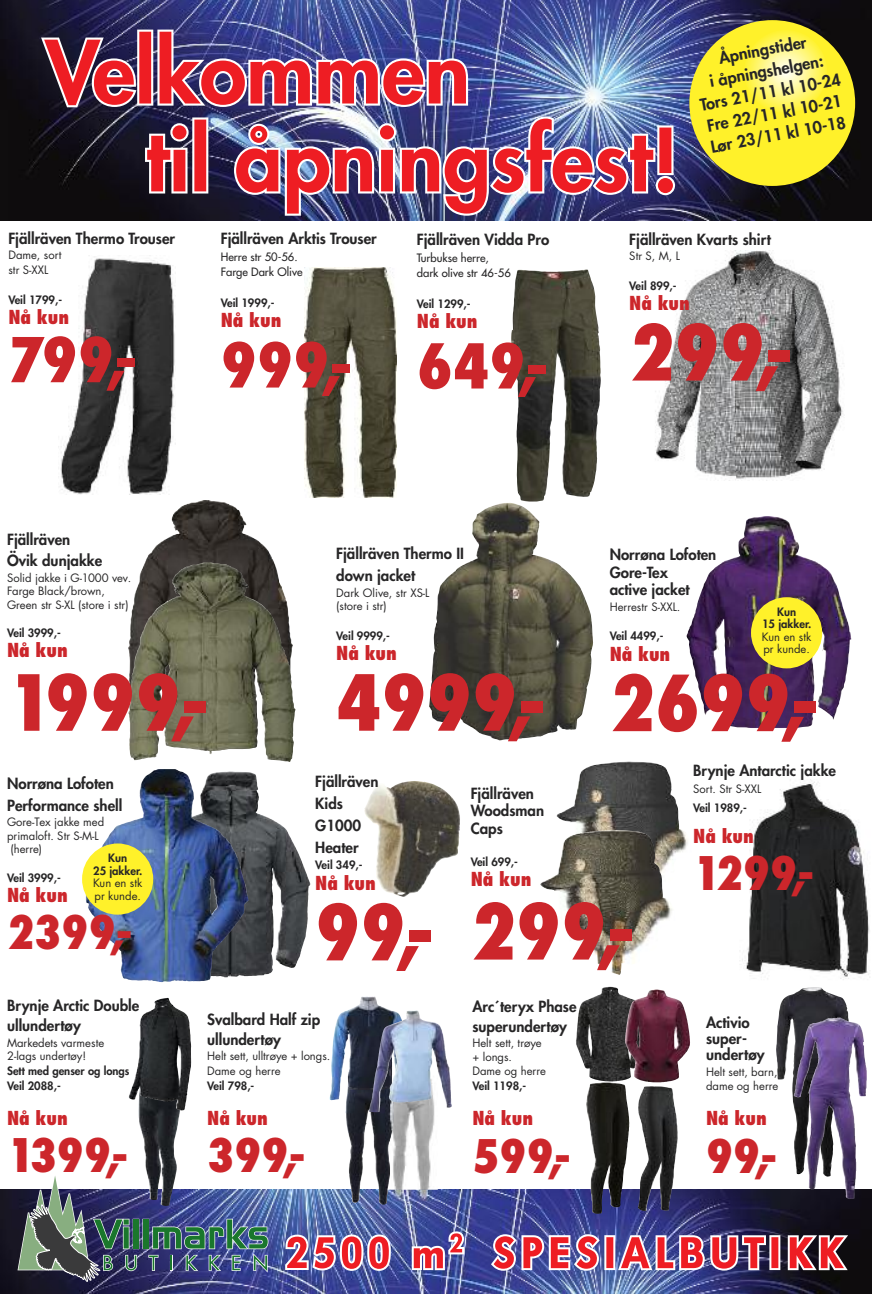
<style>
.page{position:relative;width:872px;height:1294px;background:#fff}
.page>*{position:absolute;margin:0;border:0;box-sizing:border-box;transform-origin:0 0}
.t1{font:800 condensed 75px "Futura";color:#cc262b}
.t2{font:800 condensed 60px "Futura";color:#cc262b}
.t3{font:800 condensed 45px "Futura";color:#cc262b}
.t4{font:800 condensed 18.75px "Futura";color:#cc262b}
.t5{font:800 16.12px/21.5px "Futura";color:#272627;text-align:center}
.t6{font:800 15px/21.9px "Futura";color:#272627}
.t7{font:11.25px/13.5px "Futura";color:#272627}
.t8{font:800 11.25px/12.5px "Futura";color:#272627;text-align:center}
.t9{font:11.25px/15.4px "Futura";color:#272627}
.s1{font-weight:700;font-stretch:normal}
</style>
<div class="page">
<img style="left:364px;top:781px;width:96px;height:116px">
<img style="left:556px;top:761px;width:132px;height:92px">
<img style="left:540px;top:830px;width:135px;height:144px">
<img style="left:511px;top:269px;width:90px;height:232px">
<img style="left:655px;top:250px;width:189px;height:230px">
<img style="left:60px;top:255px;width:116px;height:239px">
<img style="left:304px;top:268px;width:93px;height:229px">
<img style="left:147px;top:771px;width:163px;height:161px">
<img style="left:742px;top:779px;width:128px;height:201px">
<img style="left:112px;top:877px;width:137px;height:105px">
<img style="left:686px;top:516px;width:164px;height:212px">
<img style="left:429px;top:502px;width:164px;height:238px">
<img style="left:0;top:0;width:872px;height:220px">
<img style="left:41px;top:30px;width:427px;height:77px">
<svg style="left:145px;top:117px;width:63px;height:76px;background:#af4b57"></svg>
<img style="left:234px;top:116px;width:441px;height:100px">
<div style="left:689px;top:20px;width:166px;height:166px;background:#fff12a;border-radius:50%"></div>
<svg style="left:744px;top:30px;width:83px;height:83px;background:#fff674"></svg>
<img style="left:0;top:1189px;width:872px;height:104px">
<svg style="left:285px;top:1234px;width:106px;height:36px"></svg>
<svg style="left:412px;top:1231px;width:52px;height:39px"></svg>
<svg style="left:491px;top:1234px;width:289px;height:36px;background:#b26681"></svg>
<svg style="left:787px;top:1235px;width:61px;height:35px"></svg>
<img style="left:18px;top:1175px;width:250px;height:106px">
<img style="left:128px;top:500px;width:146px;height:196px">
<img style="left:164px;top:562px;width:131px;height:200px">
<img style="left:776px;top:987px;width:72px;height:120px">
<img style="left:794px;top:1017px;width:73px;height:181px">
<img style="left:174px;top:1110px;width:7px;height:31px">
<img style="left:128px;top:997px;width:63px;height:113px">
<img style="left:576px;top:986px;width:49px;height:82px">
<img style="left:586px;top:1082px;width:43px;height:131px">
<img style="left:638px;top:1086px;width:39px;height:125px">
<img style="left:625px;top:989px;width:65px;height:93px">
<div style="left:82px;top:843px;width:71px;height:71px;background:#fff12a;border-radius:50%"></div>
<div style="left:751px;top:597px;width:71px;height:71px;background:#fff12a;border-radius:50%"></div>
<img style="left:345px;top:1099px;width:49px;height:105px">
<img style="left:329px;top:996px;width:61px;height:103px">
<img style="left:394px;top:1111px;width:44px;height:90px">
<img style="left:385px;top:1111px;width:9px;height:90px">
<img style="left:369px;top:1010px;width:75px;height:101px">
<p class="t6" style="left:8px;top:228px;width:168px">Fjällräven Thermo Trouser</p>
<p class="t7" style="left:8px;top:249px;width:55px;line-height:14.6px">Dame, sort str S-XXL</p>
<p class="t8" style="left:8px;top:294px;width:55px">Veil 1799,-</p>
<p class="t4" style="left:8px;top:309px;width:62px">Nå kun</p>
<h2 class="t2" style="left:8px;top:334px;width:130px">799<span class="s1">,-</span></h2>
<p class="t6" style="left:221px;top:228px;width:157px">Fjällräven Arktis Trouser</p>
<p class="t9" style="left:221px;top:250px;width:83px">Herre str 50-56.<br>Farge Dark Olive</p>
<p class="t8" style="left:221px;top:297px;width:55px">Veil 1999,-</p>
<p class="t4" style="left:221px;top:312px;width:62px">Nå kun</p>
<h2 class="t2" style="left:221px;top:340px;width:133px">999<span class="s1">,-</span></h2>
<p class="t6" style="left:417px;top:229px;width:134px">Fjällräven Vidda Pro</p>
<p class="t9" style="left:417px;top:251px;width:95px">Turbukse herre, dark olive str 46-56</p>
<p class="t8" style="left:417px;top:298px;width:55px">Veil 1299,-</p>
<p class="t4" style="left:417px;top:313px;width:62px">Nå kun</p>
<h2 class="t2" style="left:417px;top:340px;width:133px">649<span class="s1">,-</span></h2>
<p class="t5" style="left:690px;top:54px;width:144px;rotate:-11deg">Åpningstider<br>i åpningshelgen:<br>Tors 21/11 kl 10-24<br>Fre 22/11 kl 10-21<br>Lør 23/11 kl 10-18</p>
<p class="t6" style="left:629px;top:229px;width:143px">Fjällräven Kvarts shirt</p>
<p class="t7" style="left:629px;top:250px;width:52px">Str S, M, L</p>
<p class="t8" style="left:629px;top:280px;width:49px">Veil 899,-</p>
<p class="t4" style="left:629px;top:295px;width:62px">Nå kun</p>
<h1 class="t1" style="left:629px;top:321px;width:166px">299<span class="s1">,-</span></h1>
<p class="t6" style="left:7px;top:529px;width:97px">Fjällräven<br>Övik dunjakke</p>
<p class="t7" style="left:7px;top:572px;width:125px">Solid jakke i G-1000 vev.<br>Farge Black/brown,<br>Green str S-XL (store i str)</p>
<p class="t8" style="left:7px;top:627px;width:55px">Veil 3999,-</p>
<p class="t4" style="left:7px;top:642px;width:62px">Nå kun</p>
<h1 class="t1" style="left:7px;top:671px;width:204px">1999<span class="s1">,-</span></h1>
<p class="t6" style="left:7px;top:773px;width:117px">Norrøna Lofoten<br>Performance shell</p>
<p class="t7" style="left:7px;top:816px;width:99px">Gore-Tex jakke med</p>
<p class="t7" style="left:7px;top:830px;width:93px">primaloft. Str S-M-L</p>
<p class="t7" style="left:11px;top:843px;width:33px">(herre)</p>
<p class="t8" style="left:7px;top:872px;width:55px">Veil 3999,-</p>
<p class="t4" style="left:7px;top:887px;width:62px">Nå kun</p>
<h3 class="t3" style="left:7px;top:913px;width:128px">2399<span class="s1">,-</span></h3>
<p class="t8" style="left:93px;top:852px;width:51px">Kun<br>25 jakker.</p>
<p class="t7" style="left:93px;top:877px;width:51px;line-height:12.5px">Kun en stk pr kunde.</p>
<p class="t6" style="left:336px;top:544px;width:129px">Fjällräven Thermo II down jacket</p>
<p class="t7" style="left:336px;top:586px;width:95px">Dark Olive, str XS-L (store i str)</p>
<p class="t8" style="left:336px;top:630px;width:55px">Veil 9999,-</p>
<p class="t4" style="left:336px;top:645px;width:62px">Nå kun</p>
<h1 class="t1" style="left:336px;top:671px;width:212px">4999<span class="s1">,-</span></h1>
<p class="t6" style="left:609px;top:547px;width:108px;line-height:17.5px">Norrøna Lofoten<br>Gore-Tex<br>active jacket</p>
<p class="t7" style="left:609px;top:600px;width:72px">Herrestr S-XXL.</p>
<p class="t8" style="left:609px;top:630px;width:55px">Veil 4499,-</p>
<p class="t4" style="left:609px;top:645px;width:62px">Nå kun</p>
<h1 class="t1" style="left:609px;top:671px;width:212px">2699<span class="s1">,-</span></h1>
<p class="t8" style="left:762px;top:606px;width:51px">Kun<br>15 jakker.</p>
<p class="t7" style="left:762px;top:631px;width:51px;line-height:12.5px">Kun en stk pr kunde.</p>
<p class="t6" style="left:315px;top:771px;width:65px">Fjällräven<br>Kids<br>G1000<br>Heater</p>
<p class="t8" style="left:315px;top:859px;width:49px">Veil 349,-</p>
<p class="t4" style="left:315px;top:874px;width:62px">Nå kun</p>
<h1 class="t1" style="left:315px;top:900px;width:121px">99<span class="s1">,-</span></h1>
<p class="t6" style="left:471px;top:785px;width:75px;line-height:17.5px">Fjällräven<br>Woodsman<br>Caps</p>
<p class="t8" style="left:471px;top:856px;width:49px">Veil 699,-</p>
<p class="t4" style="left:471px;top:871px;width:62px">Nå kun</p>
<h1 class="t1" style="left:471px;top:899px;width:166px">299<span class="s1">,-</span></h1>
<p class="t6" style="left:693px;top:760px;width:144px">Brynje Antarctic jakke</p>
<p class="t7" style="left:693px;top:783px;width:70px">Sort. Str S-XXL</p>
<p class="t8" style="left:693px;top:802px;width:55px">Veil 1989,-</p>
<p class="t4" style="left:693px;top:828px;width:62px">Nå kun</p>
<h3 class="t3" style="left:693px;top:854px;width:123px">1299<span class="s1">,-</span></h3>
<p class="t6" style="left:7px;top:996px;width:134px;line-height:20px">Brynje Arctic Double ullundertøy</p>
<p class="t7" style="left:7px;top:1036px;width:99px">Markedets varmeste<br>2-lags undertøy!</p>
<p class="t8" style="left:7px;top:1064px;width:124px;line-height:15px;text-align:left">Sett med genser og longs<br>Veil 2088,-</p>
<p class="t4" style="left:7px;top:1109px;width:62px">Nå kun</p>
<h3 class="t3" style="left:7px;top:1136px;width:123px">1399<span class="s1">,-</span></h3>
<p class="t6" style="left:207px;top:1010px;width:115px;line-height:20px">Svalbard Half zip ullundertøy</p>
<p class="t7" style="left:207px;top:1049px;width:125px;line-height:14.6px">Helt sett, ulltrøye + longs.<br>Dame og herre</p>
<p class="t8" style="left:207px;top:1080px;width:49px">Veil 798,-</p>
<p class="t4" style="left:207px;top:1109px;width:62px">Nå kun</p>
<h3 class="t3" style="left:207px;top:1136px;width:100px">399<span class="s1">,-</span></h3>
<p class="t6" style="left:472px;top:997px;width:106px;line-height:20px">Arc´teryx Phase superundertøy</p>
<p class="t7" style="left:472px;top:1037px;width:71px">Helt sett, trøye + longs.</p>
<p class="t7" style="left:472px;top:1065px;width:75px">Dame og herre</p>
<p class="t8" style="left:472px;top:1080px;width:55px">Veil 1198,-</p>
<p class="t4" style="left:472px;top:1110px;width:62px">Nå kun</p>
<h3 class="t3" style="left:472px;top:1136px;width:100px">599<span class="s1">,-</span></h3>
<p class="t6" style="left:706px;top:1015px;width:60px;line-height:16.2px">Activio super&shy;undertøy</p>
<p class="t7" style="left:706px;top:1065px;width:74px;line-height:14.6px">Helt sett, barn, dame og herre</p>
<p class="t4" style="left:706px;top:1110px;width:62px">Nå kun</p>
<h3 class="t3" style="left:706px;top:1136px;width:73px">99<span class="s1">,-</span></h3>
</div>
